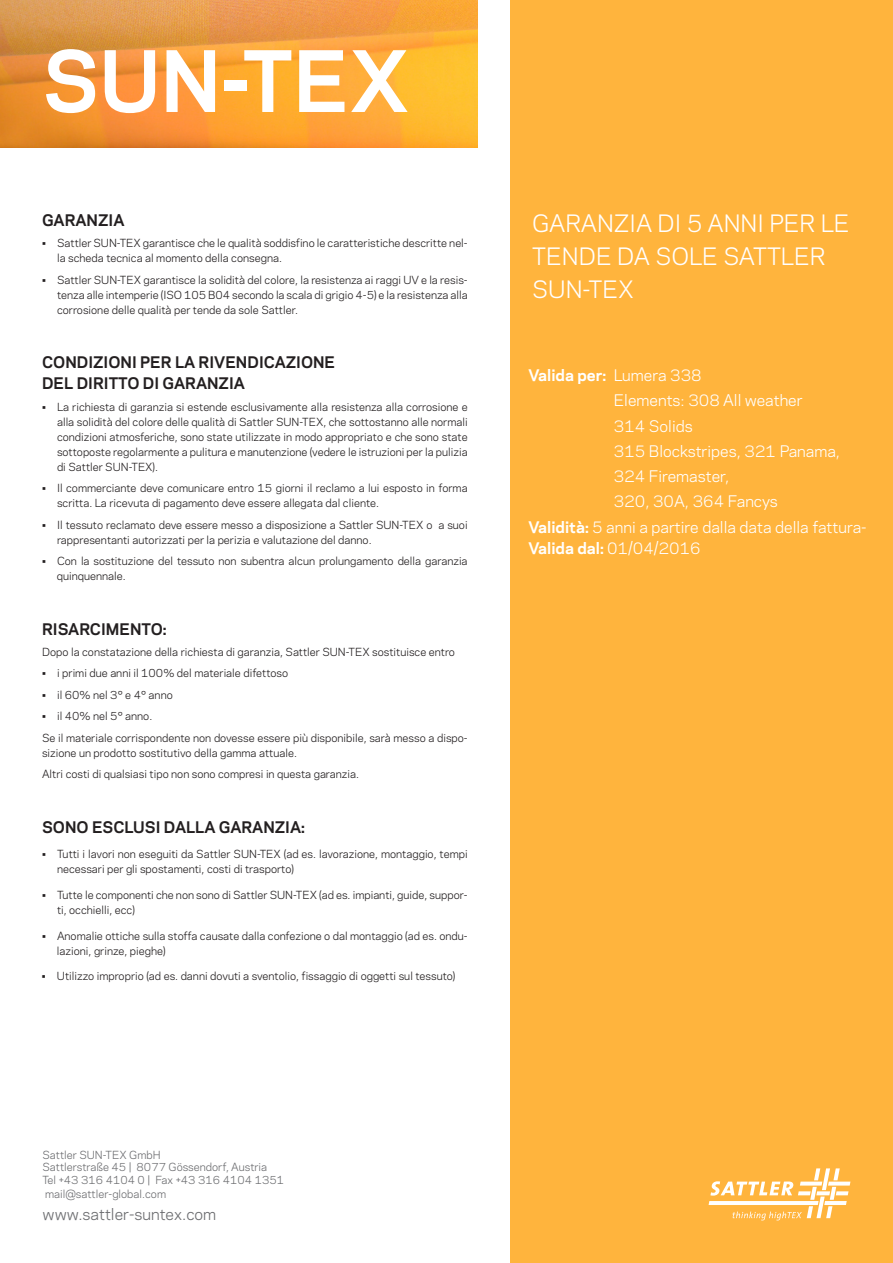
<style>
.page{position:relative;width:893px;height:1263px;background:#fff}
.page>*{position:absolute;margin:0;border:0;box-sizing:border-box;transform-origin:0 0}
.t1{font:700 79.2px "Galaxie Polaris";color:#fff}
.t2{font:22.5px "Galaxie Polaris";color:#fff}
.t3{font:15px "Galaxie Polaris";color:#fff}
.t4{font:700 15px "Galaxie Polaris";color:#231f20}
.t5{font:700 15px "Galaxie Polaris";color:#fff}
.t6{font:15px "Galaxie Polaris";color:#6c6d70}
.t7{font:10.5px/15px "Galaxie Polaris";color:#231f20}
.t8{font:10.5px/12.6px "Galaxie Polaris";color:#6c6d70}
.s1{font-weight:400}
.s2{font-weight:700}
</style>
<div class="page">
<img style="left:0;top:0;width:478px;height:148px">
<div style="left:510px;top:0;width:383px;height:1263px;background:#ffb43d"></div>
<svg style="left:709px;top:1168px;width:141px;height:52px"></svg>
<h1 class="t1" style="left:42px;top:29px;width:369px">SUN-TEX</h1>
<h3 class="t4" style="left:42px;top:210px;width:84px">GARANZIA</h3>
<p class="t7" style="left:57px;top:235px;width:412px;text-indent:-15px">• Sattler SUN-TEX garantisce che le qualità soddisfino le caratteristiche descritte nel&shy;la scheda tecnica al momento della consegna.</p>
<p class="t7" style="left:57px;top:272px;width:412px;text-align:justify;text-indent:-15px">• Sattler SUN-TEX garantisce la solidità del colore, la resistenza ai raggi UV e la resis&shy;tenza alle intemperie (ISO 105 B04 secondo la scala di grigio 4-5) e la resistenza alla corrosione delle qualità per tende da sole Sattler.</p>
<h3 class="t4" style="left:42px;top:353px;width:184px">CONDIZIONI PER LA RIVEN</h3>
<h3 class="t4" style="left:247px;top:353px;width:77px">DICAZIONE</h3>
<h3 class="t4" style="left:42px;top:374px;width:204px">DEL DIRITTO DI GARANZIA</h3>
<p class="t7" style="left:57px;top:399px;width:412px;text-align:justify;text-indent:-15px">• La richiesta di garanzia si estende esclusivamente alla resistenza alla corrosione e alla solidità del colore delle qualità di Sattler SUN-TEX, che sottostanno alle normali condizioni atmosferiche, sono state utilizzate in modo appropriato e che sono state sottoposte regolarmente a pulitura e manutenzione (vedere le istruzioni per la pulizia di Sattler SUN-TEX).</p>
<p class="t7" style="left:57px;top:480px;width:412px;text-indent:-15px">• Il commerciante deve comunicare entro 15 giorni il reclamo a lui esposto in forma scritta. La ricevuta di pagamento deve essere allegata dal cliente.</p>
<p class="t7" style="left:57px;top:517px;width:412px;text-indent:-15px">• Il tessuto reclamato deve essere messo a disposizione a Sattler SUN-TEX o a suoi rappresentanti autorizzati per la perizia e valutazione del danno.</p>
<p class="t7" style="left:57px;top:553px;width:412px;text-indent:-15px">• Con la sostituzione del tessuto non subentra alcun prolungamento della garanzia quinquennale.</p>
<h3 class="t4" style="left:42px;top:619px;width:89px">RISARCIMENT</h3>
<h3 class="t4" style="left:151px;top:619px;width:17px">O:</h3>
<p class="t7" style="left:42px;top:644px;width:414px">Dopo la constatazione della richiesta di garanzia, Sattler SUN-TEX sostituisce entro</p>
<p class="t7" style="left:42px;top:665px;width:248px">• i primi due anni il 100% del materiale difettoso</p>
<p class="t7" style="left:42px;top:687px;width:132px">• il 60% nel 3° e 4° anno</p>
<p class="t7" style="left:42px;top:705px;width:427px;line-height:21.5px">• il 40% nel 5° anno.<br>Se il materiale corrispondente non dovesse essere più disponibile, sarà messo a dispo-</p>
<p class="t7" style="left:42px;top:741px;width:319px;line-height:21.5px">sizione un prodotto sostitutivo della gamma attuale.<br>Altri costi di qualsiasi tipo non sono compresi in questa garanzia.</p>
<h3 class="t4" style="left:42px;top:817px;width:62px">SONO ESC</h3>
<h3 class="t4" style="left:125px;top:817px;width:182px">LUS I DALLA GARANZIA:</h3>
<p class="t7" style="left:57px;top:846px;width:412px;text-indent:-15px">• Tutti i lavori non eseguiti da Sattler SUN-TEX (ad es. lavorazione, montaggio, tempi necessari per gli spostamenti, costi di trasporto)</p>
<p class="t7" style="left:57px;top:887px;width:412px;text-indent:-15px">• Tutte le componenti che non sono di Sattler SUN-TEX (ad es. impianti, guide, suppor&shy;ti, occhielli, ecc)</p>
<p class="t7" style="left:57px;top:928px;width:412px;text-indent:-15px">• Anomalie ottiche sulla stoffa causate dalla confezione o dal montaggio (ad es. ondu&shy;lazioni, grinze, pieghe)</p>
<p class="t7" style="left:42px;top:968px;width:415px">• Utilizzo improprio (ad es. danni dovuti a sventolio, fissaggio di oggetti sul tessuto)</p>
<h2 class="t2" style="left:532px;top:208px;width:192px">Garanzia di 5 ann</h2>
<h2 class="t2" style="left:757px;top:208px;width:77px">i pe r le</h2>
<h2 class="t2" style="left:532px;top:241px;width:16px">ten</h2>
<h2 class="t2" style="left:579px;top:241px;width:175px">de da sole Sattle</h2>
<h2 class="t2" style="left:810px;top:241px;width:17px">r</h2>
<h2 class="t2" style="left:532px;top:274px;width:103px">SUN-TEX</h2>
<h3 class="t5" style="left:528px;top:365px;width:175px">VALIDA PER: <span class="s1">Lumera 338</span></h3>
<h3 class="t3" style="left:614px;top:391px;width:190px">Elements: 308 All weather</h3>
<h3 class="t3" style="left:614px;top:416px;width:80px">314 Solids</h3>
<h3 class="t3" style="left:614px;top:441px;width:228px">315 Blockstripes, 321 Panama,</h3>
<h3 class="t3" style="left:614px;top:466px;width:117px">324 Firemaster,</h3>
<h3 class="t3" style="left:614px;top:492px;width:166px">320, 30A, 364 Fancys</h3>
<h3 class="t3" style="left:528px;top:517px;width:340px"><span class="s2">VALIDITÀ:</span> 5 anni a partire dalla data della fattura-</h3>
<h3 class="t5" style="left:528px;top:538px;width:174px">VALIDA DAL: <span class="s1">01/04/2016</span></h3>
<p class="t8" style="left:43px;top:1148px;width:243px">Sattler SUN-TEX GmbH<br>Sattlerstraße 45 | 8077 Gössendorf, Austria<br>Tel +43 316 4104 0 | Fax +43 316 4104 1351</p>
<p class="t8" style="left:45px;top:1188px;width:123px">mail@sattler-global.com</p>
<h3 class="t6" style="left:43px;top:1204px;width:175px">www.sattler-suntex.com</h3>
</div>
